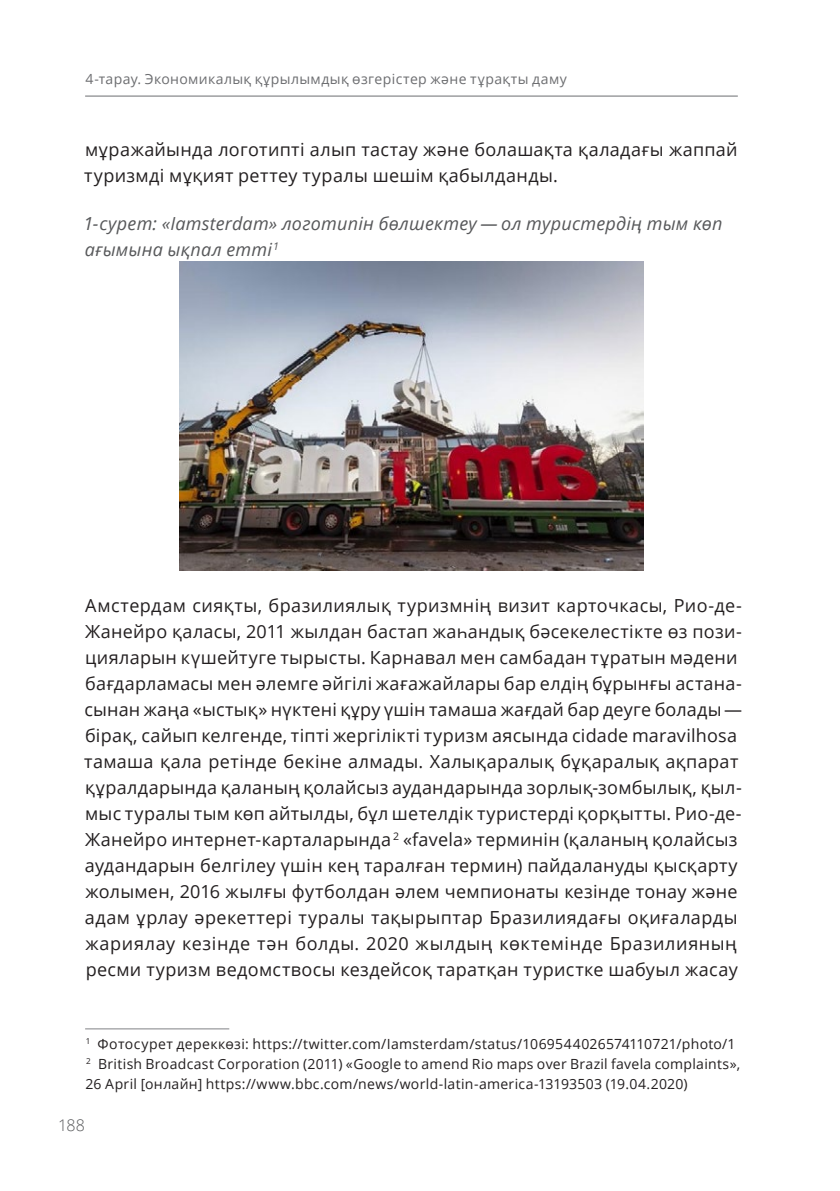
<style>
.page{position:relative;width:840px;height:1191px;background:#fff}
.page>*{position:absolute;margin:0;border:0;box-sizing:border-box;transform-origin:0 0}
.t1{font:18px/26px "Open Sans";letter-spacing:.02em;color:#231f20}
.t2{font:italic 18px/26px "Open Sans";letter-spacing:.015em;color:#57585a}
.t3{font:300 16px "Open Sans";color:#57585a}
.t4{font:14px/20px "Open Sans";letter-spacing:.02em;color:#231f20}
.t5{font:14px "Open Sans";letter-spacing:.025em;color:#6c6d70}
</style>
<div class="page">
<hr style="left:85px;top:96px;width:652px;height:1px;background:#6c6d70">
<img style="left:179px;top:261px;width:464px;height:309px">
<hr style="left:85px;top:1028px;width:144px;height:1px;background:#808285">
<p class="t5" style="left:85px;top:70px;width:482px">4-тарау. Экономикалық құрылымдық өзгерістер және тұрақты даму</p>
<p class="t1" style="left:84px;top:136px;width:654px">мұражайында логотипті алып тастау және болашақта қаладағы жаппай туризмді мұқият реттеу туралы шешім қабылданды.</p>
<p class="t2" style="left:83px;top:210px;width:640px">1‑сурет: «Iamsterdam» логотипін бөлшектеу — ол туристердің тым көп ағымына ықпал етті <sup>1</sup></p>
<p class="t1" style="left:84px;top:592px;width:659px">Амстердам сияқты, бразилиялық туризмнің визит карточкасы, Рио-де-Жанейро қаласы, 2011 жылдан бастап жаһандық бәсекелестікте өз пози&shy;цияларын күшейтуге тырысты. Карнавал мен самбадан тұратын мәдени бағдарламасы мен әлемге әйгілі жағажайлары бар елдің бұрынғы астана&shy;сынан жаңа «ыстық» нүктені құру үшін тамаша жағдай бар деуге болады— бірақ, сайып келгенде, тіпті жергілікті туризм аясында cidade maravilhosa тамаша қала ретінде бекіне алмады. Халықаралық бұқаралық ақпарат құралдарында қаланың қолайсыз аудандарында зорлық-зомбылық, қыл&shy;мыс туралы тым көп айтылды, бұл шетелдік туристерді қорқытты. Рио-де-Жанейро интернет-карталарында <sup>2</sup> «favela» терминін (қаланың қолайсыз аудандарын белгілеу үшін кең таралған термин) пайдалануды қысқарту жолымен, 2016 жылғы футболдан әлем чемпионаты кезінде тонау және адам ұрлау әрекеттері туралы тақырыптар Бразилиядағы оқиғаларды жариялау кезінде тән болды. 2020 жылдың көктемінде Бразилияның ресми туризм ведомствосы кездейсоқ таратқан туристке шабуыл жасау</p>
<p class="t4" style="left:85px;top:1033px;width:656px"><sup>1</sup> Фотосурет дереккөзі: https://twitter.com/Iamsterdam/status/1069544026574110721/photo/1<br><sup>2</sup> British Broadcast Corporation (2011) «Google to amend Rio maps over Brazil favela complaints»,<br>26 April [онлайн] https://www.bbc.com/news/world-latin-america‑13193503 (19.04.2020)</p>
<p class="t3" style="left:58px;top:1114px;width:29px">188</p>
</div>
